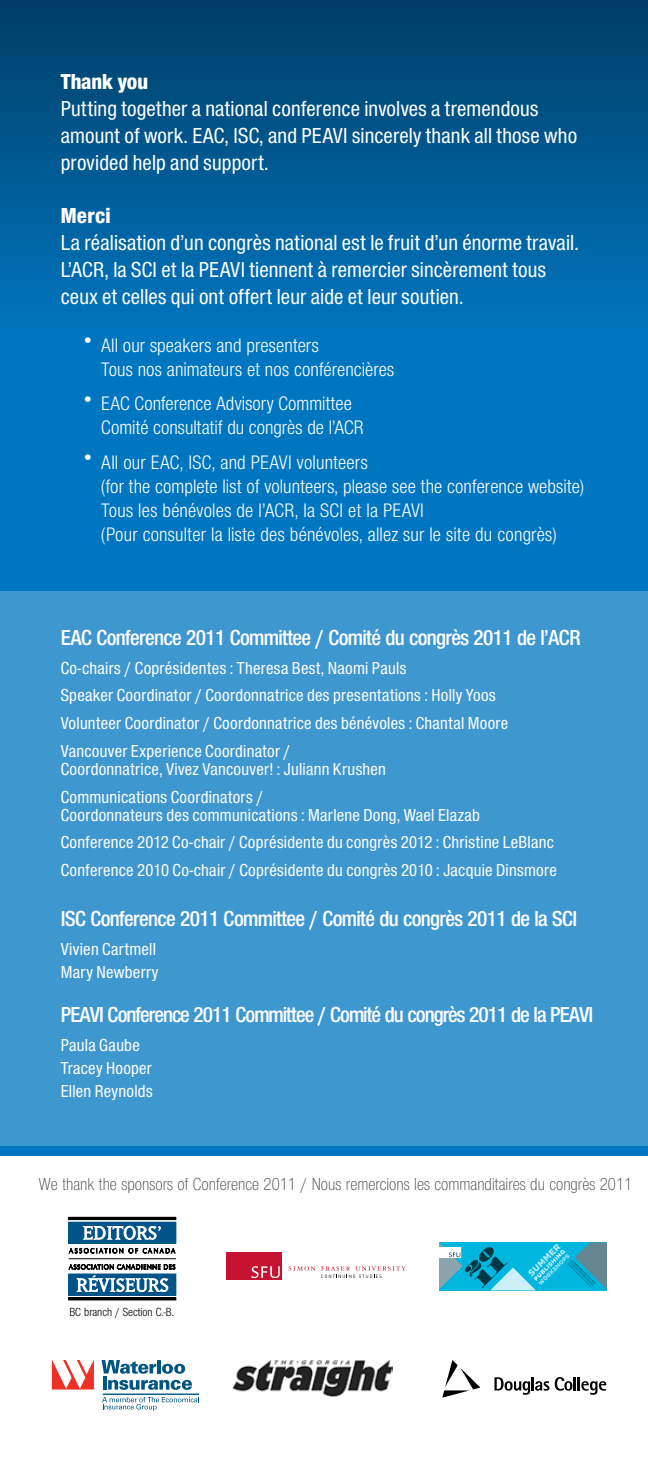
<style>
.page{position:relative;width:648px;height:1458px;background:#fff}
.page>*{position:absolute;margin:0;border:0;box-sizing:border-box;transform-origin:0 0}
.t1{font:500 condensed 22.5px/27px "Nimbus San Nov T";letter-spacing:.005em;color:#fff}
.t2{font:600 condensed 22.5px "Nimbus San Nov T";letter-spacing:-.03em;color:#fff}
.t3{font:22.5px "Nimbus San Nov T Heav Cond";color:#fff}
.t4{font:condensed 20.25px/24.1px "Nimbus San Nov T";letter-spacing:.005em;color:#fff}
.t5{font:500 condensed 18px/27.7px "Nimbus San Nov T";letter-spacing:.015em;color:#fff}
.t6{font:18px "Nimbus San Nov T Ligh Cond";color:#414042}
.t7{font:condensed 12.15px "Nimbus San Nov T";color:#000}
</style>
<div class="page">
<div style="left:0;top:0;width:648px;height:1155px;background:#0076c0"></div>
<div style="left:227px;top:1253px;width:55px;height:27px;background:#c41230"></div>
<svg style="left:251px;top:1266px;width:29px;height:12px"></svg>
<svg style="left:289px;top:1266px;width:117px;height:12px"></svg>
<svg style="left:442px;top:1360px;width:38px;height:38px"></svg>
<svg style="left:495px;top:1377px;width:111px;height:18px"></svg>
<svg style="left:69px;top:1248px;width:106px;height:5px"></svg>
<div style="left:69px;top:1222px;width:107px;height:21px;background:#005488"></div>
<div style="left:69px;top:1217px;width:107px;height:3px;border:1px solid #000"></div>
<div style="left:69px;top:1274px;width:107px;height:21px;background:#005488"></div>
<div style="left:69px;top:1298px;width:107px;height:2px;border:1px solid #000"></div>
<hr style="left:69px;top:1258px;width:107px;height:1px;background:#000">
<svg style="left:83px;top:1226px;width:78px;height:14px"></svg>
<svg style="left:69px;top:1264px;width:106px;height:28px"></svg>
<div style="left:0;top:591px;width:648px;height:555px;background:#3f97cf"></div>
<img style="left:232px;top:1360px;width:160px;height:36px">
<div style="left:0;top:0;width:648px;height:335px;background:linear-gradient(to bottom,#003e66,#0075bf)"></div>
<svg style="left:52px;top:1360px;width:42px;height:30px"></svg>
<svg style="left:102px;top:1360px;width:54px;height:14px"></svg>
<hr style="left:157px;top:1360px;width:4px;height:13px;background:#005581">
<svg style="left:162px;top:1364px;width:23px;height:10px"></svg>
<hr style="left:103px;top:1376px;width:3px;height:14px;background:#005581">
<svg style="left:108px;top:1380px;width:84px;height:10px"></svg>
<hr style="left:103px;top:1394px;width:96px;height:1px;background:#005581">
<svg style="left:102px;top:1397px;width:97px;height:14px"></svg>
<svg style="left:439px;top:1242px;width:168px;height:48px;background:#2eaecb"></svg>
<p class="t3" style="left:61px;top:68px;width:89px">Thank you</p>
<p class="t1" style="left:61px;top:94px;width:518px">Putting together a national conference involves a tremendous amount of work. EAC, ISC, and PEAVI sincerely thank all those who provided help and support.</p>
<p class="t3" style="left:61px;top:202px;width:52px">Merci</p>
<p class="t1" style="left:61px;top:228px;width:520px">La réalisation d’un congrès national est le fruit d’un énorme travail.<br>L’ACR, la SCI et la PEAVI tiennent à remercier sincèrement tous ceux et celles qui ont offert leur aide et leur soutien.</p>
<p class="t4" style="left:101px;top:333px;width:295px;text-indent:-20px">• All our speakers and presenters<br>Tous nos animateurs et nos conférencières</p>
<p class="t4" style="left:101px;top:391px;width:264px;text-indent:-20px">• EAC Conference Advisory Committee<br>Comité consultatif du congrès de l’ACR</p>
<p class="t4" style="left:101px;top:450px;width:484px;text-indent:-20px">• All our EAC, ISC, and PEAVI volunteers<br>(for the complete list of volunteers, please see the conference website)<br>Tous les bénévoles de l’ACR, la SCI et la PEAVI<br>(Pour consulter la liste des bénévoles, allez sur le site du congrès)</p>
<p class="t2" style="left:61px;top:625px;width:521px">EAC Conference 2011 Committee / Comité du congrès 2011 de l’ACR</p>
<p class="t5" style="left:61px;top:654px;width:449px">Co-chairs / Coprésidentes : Theresa Best, Naomi Pauls<br>Speaker Coordinator / Coordonnatrice des presentations : Holly Yoos Volunteer Coordinator / Coordonnatrice des bénévoles : Chantal Moore Vancouver Experience Coordinator /</p>
<p class="t5" style="left:61px;top:755px;width:327px">Coordonnatrice, Vivez Vancouver! : Juliann Krushen<br>Communications Coordinators /</p>
<p class="t5" style="left:61px;top:801px;width:498px">Coordonnateurs des communications : Marlene Dong, Wael Elazab<br>Conference 2012 Co-chair / Coprésidente du congrès 2012 : Christine LeBlanc<br>Conference 2010 Co-chair / Coprésidente du congrès 2010 : Jacquie Dinsmore</p>
<p class="t2" style="left:61px;top:906px;width:518px">ISC Conference 2011 Committee / Comité du congrès 2011 de la SCI</p>
<p class="t5" style="left:61px;top:937px;width:99px;line-height:23.2px">Vivien Cartmell<br>Mary Newberry</p>
<p class="t2" style="left:61px;top:1002px;width:534px">PEAVI Conference 2011 Committee / Comité du congrès 2011 de la PEAVI</p>
<p class="t5" style="left:61px;top:1033px;width:94px;line-height:23.2px">Paula Gaube<br>Tracey Hooper<br>Ellen Reynolds</p>
<p class="t6" style="left:39px;top:1174px;width:595px">We thank the sponsors of Conference 2011 / Nous remercions les commanditaires du congrès 2011</p>
<p class="t7" style="left:69px;top:1305px;width:106px">BC branch / Section C.-B.</p>
</div>
